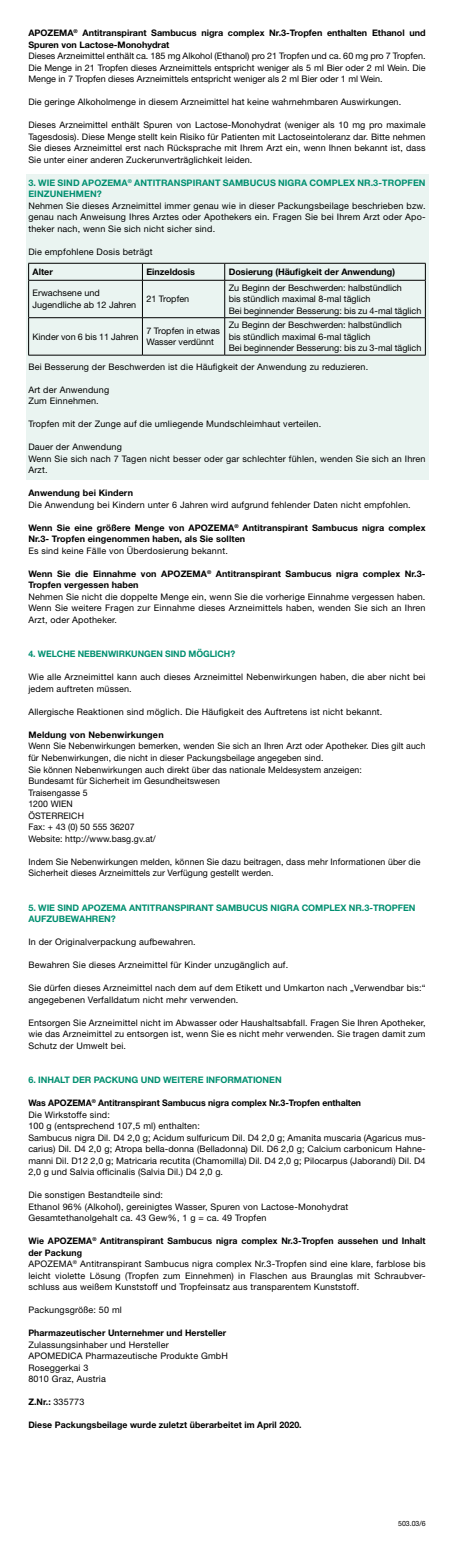
<style>
.page{position:relative;width:454px;height:1554px;background:#fff}
.page>*{position:absolute;margin:0;border:0;box-sizing:border-box;transform-origin:0 0}
.t1{font:9px/11.5px "Helvetica Neue LT Std";letter-spacing:.02em;color:#000}
.t2{font:700 9px/11.5px "Helvetica Neue LT Std";letter-spacing:.01em;color:#000}
.t3{font:9px/11.5px "Helvetica Neue LT Std";color:#000}
.t4{font:700 9px/11.5px "Helvetica Neue LT Std";letter-spacing:-.005em;color:#008f70}
.t5{font:7.2px "Helvetica Neue LT Std";color:#000}
.s1{font-weight:700}
.s2{font-weight:400}
</style>
<div class="page">
<div style="left:26px;top:174px;width:402px;height:305px;background:#eaf4f1"></div>
<hr style="left:28px;top:263px;width:114px;height:1px;background:#000">
<svg style="left:28px;top:263px;width:1px;height:17px"></svg>
<hr style="left:142px;top:263px;width:83px;height:1px;background:#000">
<svg style="left:142px;top:263px;width:1px;height:17px"></svg>
<hr style="left:225px;top:263px;width:200px;height:1px;background:#000">
<svg style="left:224px;top:263px;width:1px;height:17px"></svg>
<svg style="left:425px;top:263px;width:1px;height:17px"></svg>
<hr style="left:28px;top:280px;width:114px;height:1px;background:#000">
<hr style="left:28px;top:280px;width:1px;height:37px;background:#000">
<hr style="left:142px;top:280px;width:83px;height:1px;background:#000">
<hr style="left:142px;top:280px;width:1px;height:37px;background:#000">
<hr style="left:225px;top:280px;width:200px;height:1px;background:#000">
<hr style="left:224px;top:280px;width:1px;height:37px;background:#000">
<hr style="left:425px;top:280px;width:1px;height:37px;background:#000">
<hr style="left:28px;top:317px;width:114px;height:1px;background:#000">
<hr style="left:28px;top:318px;width:1px;height:37px;background:#000">
<hr style="left:142px;top:317px;width:83px;height:1px;background:#000">
<hr style="left:142px;top:318px;width:1px;height:37px;background:#000">
<hr style="left:225px;top:317px;width:200px;height:1px;background:#000">
<hr style="left:224px;top:318px;width:1px;height:37px;background:#000">
<hr style="left:425px;top:318px;width:1px;height:37px;background:#000">
<hr style="left:28px;top:355px;width:114px;height:1px;background:#000">
<hr style="left:142px;top:355px;width:83px;height:1px;background:#000">
<hr style="left:225px;top:355px;width:200px;height:1px;background:#000">
<p class="t2" style="left:28px;top:27px;width:398px">APOZEMA<sup>®</sup> Antitranspirant Sambucus nigra complex Nr.3-Tropfen enthalten Ethanol und<br>Spuren von Lactose-Monohydrat</p>
<p class="t1" style="left:28px;top:50px;width:398px;text-align:justify">Dieses Arzneimittel enthält ca. 185 mg Alkohol (Ethanol) pro 21 Tropfen und ca. 60 mg pro 7 Tropfen.<br>Die Menge in 21 Tropfen dieses Arzneimittels entspricht weniger als 5 ml Bier oder 2 ml Wein. Die Menge in 7 Tropfen dieses Arzneimittels entspricht weniger als 2 ml Bier oder 1 ml Wein.</p>
<p class="t1" style="left:28px;top:96px;width:374px">Die geringe Alkoholmenge in diesem Arzneimittel hat keine wahrnehmbaren Auswirkungen.</p>
<p class="t1" style="left:28px;top:119px;width:398px;text-align:justify">Dieses Arzneimittel enthält Spuren von Lactose-Monohydrat (weniger als 10 mg pro maximale Tagesdosis). Diese Menge stellt kein Risiko für Patienten mit Lactoseintoleranz dar. Bitte nehmen Sie dieses Arzneimittel erst nach Rücksprache mit Ihrem Arzt ein, wenn Ihnen bekannt ist, dass Sie unter einer anderen Zuckerunverträglichkeit leiden.</p>
<p class="t4" style="left:28px;top:177px;width:398px">3. WIE SIND APOZEMA<sup>®</sup> ANTITRANSPIRANT SAMBUCUS NIGRA COMPLEX NR.3-TROPFEN<br>EINZUNEHMEN?</p>
<p class="t1" style="left:28px;top:200px;width:398px;text-align:justify">Nehmen Sie dieses Arzneimittel immer genau wie in dieser Packungsbeilage beschrieben bzw. genau nach Anweisung Ihres Arztes oder Apothekers ein. Fragen Sie bei Ihrem Arzt oder Apo&shy;theker nach, wenn Sie sich nicht sicher sind.</p>
<p class="t1" style="left:28px;top:246px;width:126px">Die empfohlene Dosis beträgt</p>
<p class="t2" style="left:33px;top:266px;width:22px">Alter</p>
<p class="t2" style="left:146px;top:266px;width:50px">Einzeldosis</p>
<p class="t2" style="left:229px;top:266px;width:168px">Dosierung (Häufigkeit der Anwendung)</p>
<p class="t3" style="left:33px;top:287px;width:105px">Erwachsene und<br>Jugendliche ab 12 Jahren</p>
<p class="t3" style="left:146px;top:293px;width:44px">21 Tropfen</p>
<p class="t3" style="left:229px;top:282px;width:194px">Zu Beginn der Beschwerden: halbstündlich<br>bis stündlich maximal 8-mal täglich<br>Bei beginnender Besserung: bis zu 4-mal täglich</p>
<p class="t3" style="left:33px;top:330px;width:107px">Kinder von 6 bis 11 Jahren</p>
<p class="t3" style="left:146px;top:325px;width:75px">7 Tropfen in etwas<br>Wasser verdünnt</p>
<p class="t3" style="left:229px;top:319px;width:194px">Zu Beginn der Beschwerden: halbstündlich<br>bis stündlich maximal 6-mal täglich<br>Bei beginnender Besserung: bis zu 3-mal täglich</p>
<p class="t1" style="left:28px;top:361px;width:341px">Bei Besserung der Beschwerden ist die Häufigkeit der Anwendung zu reduzieren.</p>
<p class="t1" style="left:28px;top:384px;width:82px">Art der Anwendung<br>Zum Einnehmen.</p>
<p class="t1" style="left:28px;top:418px;width:294px">Tropfen mit der Zunge auf die umliegende Mundschleimhaut verteilen.</p>
<p class="t1" style="left:28px;top:441px;width:398px">Dauer der Anwendung<br>Wenn Sie sich nach 7 Tagen nicht besser oder gar schlechter fühlen, wenden Sie sich an Ihren<br>Arzt.</p>
<p class="t2" style="left:28px;top:487px;width:106px">Anwendung bei Kindern</p>
<p class="t1" style="left:28px;top:499px;width:384px">Die Anwendung bei Kindern unter 6 Jahren wird aufgrund fehlender Daten nicht empfohlen.</p>
<p class="t2" style="left:28px;top:522px;width:398px">Wenn Sie eine größere Menge von APOZEMA<sup>®</sup> Antitranspirant Sambucus nigra complex<br>Nr.3- Tropfen eingenommen haben, als Sie sollten</p>
<p class="t1" style="left:28px;top:545px;width:201px">Es sind keine Fälle von Überdosierung bekannt.</p>
<p class="t2" style="left:28px;top:568px;width:398px">Wenn Sie die Einnahme von APOZEMA<sup>®</sup> Antitranspirant Sambucus nigra complex Nr.3-<br>Tropfen vergessen haben</p>
<p class="t1" style="left:28px;top:591px;width:398px;text-align:justify">Nehmen Sie nicht die doppelte Menge ein, wenn Sie die vorherige Einnahme vergessen haben.<br>Wenn Sie weitere Fragen zur Einnahme dieses Arzneimittels haben, wenden Sie sich an Ihren Arzt, oder Apotheker.</p>
<p class="t4" style="left:28px;top:648px;width:208px">4. WELCHE NEBENWIRKUNGEN SIND MÖGLICH?</p>
<p class="t1" style="left:28px;top:671px;width:398px">Wie alle Arzneimittel kann auch dieses Arzneimittel Nebenwirkungen haben, die aber nicht bei jedem auftreten müssen.</p>
<p class="t1" style="left:28px;top:706px;width:355px">Allergische Reaktionen sind möglich. Die Häufigkeit des Auftretens ist nicht bekannt.</p>
<p class="t2" style="left:28px;top:729px;width:137px">Meldung von Nebenwirkungen</p>
<p class="t1" style="left:28px;top:740px;width:398px">Wenn Sie Nebenwirkungen bemerken, wenden Sie sich an Ihren Arzt oder Apotheker. Dies gilt auch für Nebenwirkungen, die nicht in dieser Packungsbeilage angegeben sind.<br>Sie können Nebenwirkungen auch direkt über das nationale Meldesystem anzeigen:<br>Bundesamt für Sicherheit im Gesundheitswesen<br>Traisengasse 5<br>1200 WIEN<br>ÖSTERREICH<br>Fax: + 43 (0) 50 555 36207<br>Website: http://www.basg.gv.at/</p>
<p class="t1" style="left:28px;top:855px;width:393px">Indem Sie Nebenwirkungen melden, können Sie dazu beitragen, dass mehr Informationen über die<br>Sicherheit dieses Arzneimittels zur Verfügung gestellt werden.</p>
<p class="t4" style="left:28px;top:901px;width:388px">5. WIE SIND APOZEMA ANTITRANSPIRANT SAMBUCUS NIGRA COMPLEX NR.3-TROPFEN<br>AUFZUBEWAHREN?</p>
<p class="t1" style="left:28px;top:936px;width:169px">In der Originalverpackung aufbewahren.</p>
<p class="t1" style="left:28px;top:959px;width:261px">Bewahren Sie dieses Arzneimittel für Kinder unzugänglich auf.</p>
<p class="t1" style="left:28px;top:982px;width:398px">Sie dürfen dieses Arzneimittel nach dem auf dem Etikett und Umkarton nach „Verwendbar bis:“ angegebenen Verfalldatum nicht mehr verwenden.</p>
<p class="t1" style="left:28px;top:1016px;width:398px;text-align:justify">Entsorgen Sie Arzneimittel nicht im Abwasser oder Haushaltsabfall. Fragen Sie Ihren Apotheker, wie das Arzneimittel zu entsorgen ist, wenn Sie es nicht mehr verwenden. Sie tragen damit zum Schutz der Umwelt bei.</p>
<p class="t4" style="left:28px;top:1074px;width:255px">6. INHALT DER PACKUNG UND WEITERE INFORMATIONEN</p>
<p class="t1" style="left:28px;top:1097px;width:398px"><span class="s1">Was APOZEMA</span><sup>®</sup> <span class="s1">Antitranspirant Sambucus nigra complex Nr.3-Tropfen enthalten<br></span>Die Wirkstoffe sind:<br>100 g (entsprechend 107,5 ml) enthalten:<br>Sambucus nigra Dil. D4 2,0 g; Acidum sulfuricum Dil. D4 2,0 g; Amanita muscaria (Agaricus mus&shy;carius) Dil. D4 2,0 g; Atropa bella-donna (Belladonna) Dil. D6 2,0 g; Calcium carbonicum Hahne&shy;manni Dil. D12 2,0 g; Matricaria recutita (Chamomilla) Dil. D4 2,0 g; Pilocarpus (Jaborandi) Dil. D4<br>2,0 g und Salvia officinalis (Salvia Dil.) D4 2,0 g.</p>
<p class="t1" style="left:28px;top:1189px;width:321px">Die sonstigen Bestandteile sind:<br>Ethanol 96% (Alkohol), gereinigtes Wasser, Spuren von Lactose-Monohydrat<br>Gesamtethanolgehalt ca. 43 Gew%, 1 g = ca. 49 Tropfen</p>
<p class="t1" style="left:28px;top:1235px;width:398px"><span class="s1">Wie APOZEMA</span><sup>®</sup> <span class="s1">Antitranspirant Sambucus nigra complex Nr.3-Tropfen aussehen und Inhalt der Packung<br></span>APOZEMA<sup>®</sup> Antitranspirant Sambucus nigra complex Nr.3-Tropfen sind eine klare, farblose bis leicht violette Lösung (Tropfen zum Einnehmen) in Flaschen aus Braunglas mit Schraubver&shy;schluss aus weißem Kunststoff und Tropfeinsatz aus transparentem Kunststoff.</p>
<p class="t1" style="left:28px;top:1304px;width:95px">Packungsgröße: 50 ml</p>
<p class="t2" style="left:28px;top:1327px;width:199px">Pharmazeutischer Unternehmer und Hersteller</p>
<p class="t1" style="left:28px;top:1338px;width:201px">Zulassungsinhaber und Hersteller<br>APOMEDICA Pharmazeutische Produkte GmbH<br>Roseggerkai 3<br>8010 Graz, Austria</p>
<p class="t2" style="left:28px;top:1396px;width:57px">Z.Nr.: <span class="s2">335773</span></p>
<p class="t2" style="left:28px;top:1419px;width:275px">Diese Packungsbeilage wurde zuletzt überarbeitet im April 2020.</p>
<p class="t5" style="left:398px;top:1518px;width:29px">503.03/6</p>
</div>
